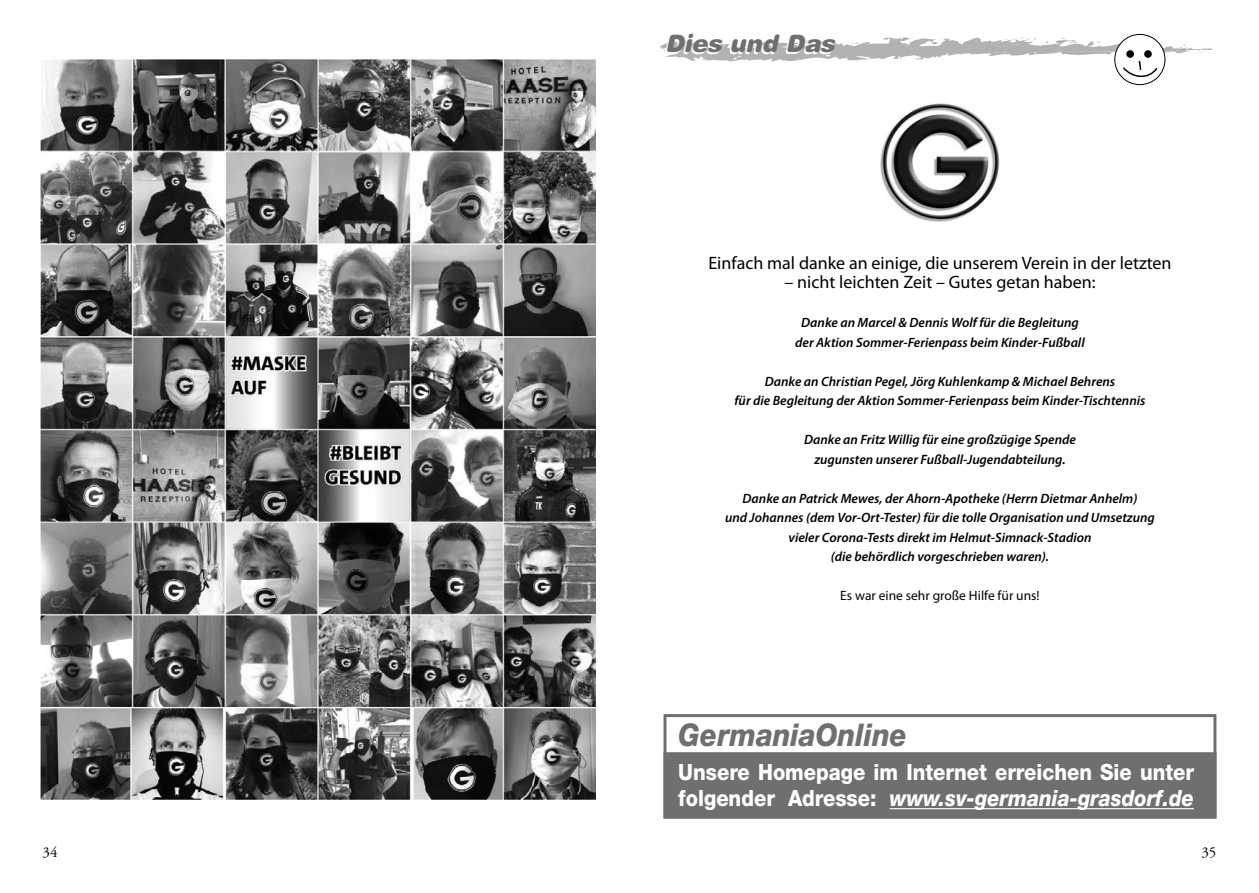
<style>
.page{position:relative;width:1259px;height:893px;background:#fff}
.page>*{position:absolute;margin:0;border:0;box-sizing:border-box;transform-origin:0 0}
.t1{font:italic 800 31.35px "Helvetica Neue LT Std";color:#6f6f6e;scale:.9 1}
.t2{font:italic 900 24px "Helvetica Rounded";color:#6f6f6e}
.t3{font:800 22.35px/26.8px "Helvetica Neue LT Std";color:#fff;scale:.9 1}
.t4{font:18px "Myriad Pro";color:#000}
.t5{font:15px "Adobe Garamond";color:#000}
.t6{font:italic 600 13.5px/19.5px "Myriad Pro";color:#000;text-align:center}
.t7{font:13.5px "Myriad Pro";color:#000}
.s1{font-style:italic}
</style>
<div class="page">
<svg style="left:1114px;top:34px;width:51px;height:51px"></svg>
<svg style="left:660px;top:35px;width:553px;height:45px"></svg>
<img style="left:40px;top:60px;width:555px;height:739px">
<img style="left:880px;top:103px;width:120px;height:119px">
<div style="left:663px;top:752px;width:553px;height:66px;background:#6f6f6e;border:3px solid #6f6f6e"></div>
<div style="left:663px;top:714px;width:553px;height:104px;border:3px solid #6f6f6e"></div>
<hr style="left:889px;top:808px;width:305px;height:1px;background:#fff">
<p class="t5" style="left:43px;top:844px;width:16px">34</p>
<h2 class="t2" style="left:665px;top:28px;width:171px">Dies und Das</h2>
<h3 class="t4" style="left:708px;top:251px;width:465px">Einfach mal danke an einige, die unserem Verein in der letzten</h3>
<h3 class="t4" style="left:784px;top:271px;width:312px">– nicht leichten Zeit – Gutes getan haben:</h3>
<p class="t6" style="left:795px;top:312px;width:291px">Danke an Marcel &amp; Dennis Wolf für die Begleitung der Aktion Sommer-Ferienpass beim Kinder-Fußball</p>
<p class="t6" style="left:734px;top:371px;width:412px">Danke an Christian Pegel, Jörg Kuhlenkamp &amp; Michael Behrens<br>für die Begleitung der Aktion Sommer-Ferienpass beim Kinder-Tischtennis</p>
<p class="t6" style="left:804px;top:429px;width:273px">Danke an Fritz Willig für eine großzügige Spende zugunsten unserer Fußball-Jugendabteilung.</p>
<p class="t6" style="left:725px;top:488px;width:431px">Danke an Patrick Mewes, der Ahorn-Apotheke (Herrn Dietmar Anhelm)<br>und Johannes (dem Vor-Ort-Tester) für die tolle Organisation und Umsetzung vieler Corona-Tests direkt im Helmut-Simnack-Stadion<br>(die behördlich vorgeschrieben waren).</p>
<p class="t7" style="left:840px;top:587px;width:201px">Es war eine sehr große Hilfe für uns!</p>
<h1 class="t1" style="left:678px;top:716px;width:256px">GermaniaOnline</h1>
<h3 class="t3" style="left:678px;top:758px;width:574px">Unsere Homepage im Internet erreichen Sie unter folgender Adresse: <span class="s1">www.sv-germania-grasdorf.de</span></h3>
<p class="t5" style="left:1201px;top:844px;width:16px">35</p>
</div>
